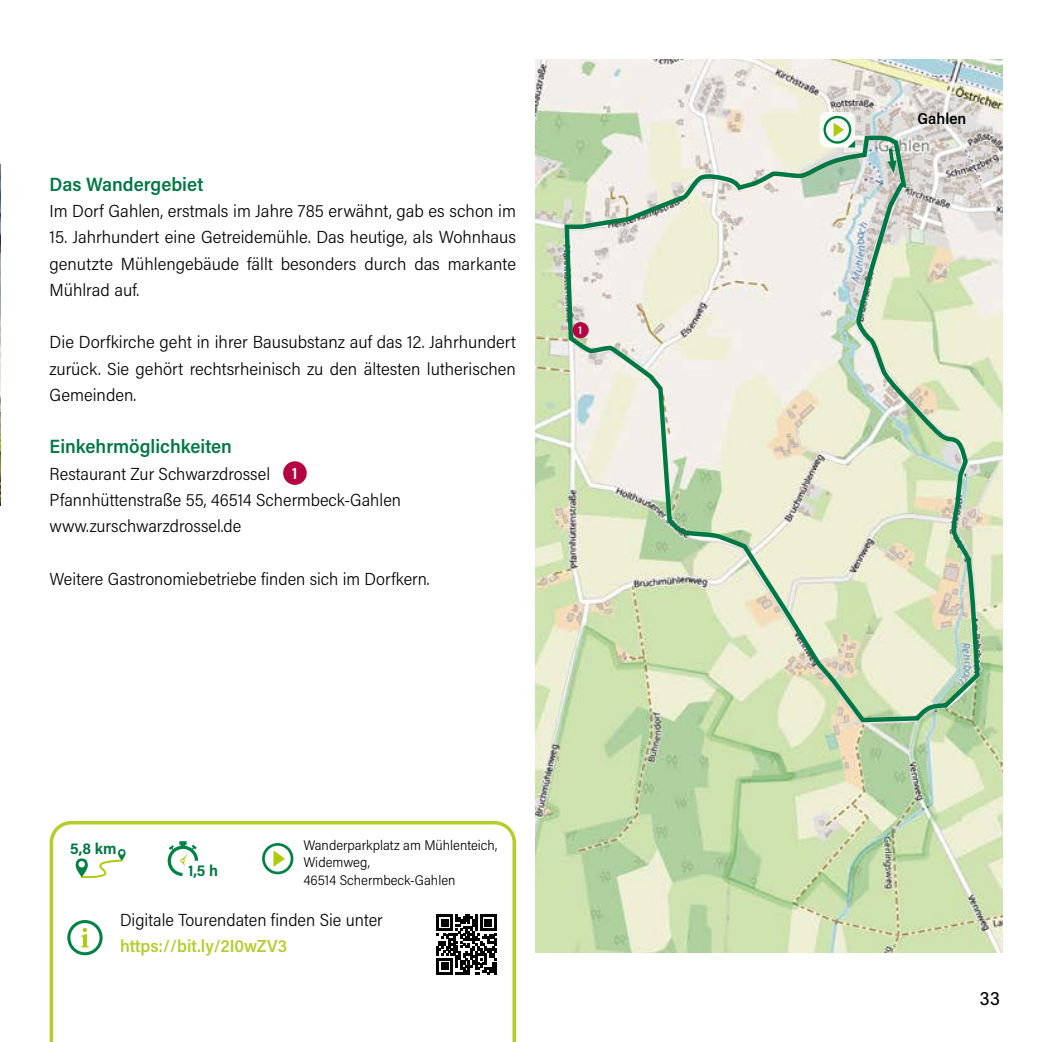
<style>
.page{position:relative;width:1042px;height:1042px;background:#fff}
.page>*{position:absolute;margin:0;border:0;box-sizing:border-box;transform-origin:0 0}
.Wandergebiet_Einkehr{font:600 19.25px "Acumin Pro Semi Cond";color:#007844}
.t1{font:500 19.25px "Acumin Pro Semi Cond";color:#000}
.Fließtext_RFB{font:300 17.5px/26.2px "Acumin Pro Semi Cond";color:#000;text-align:justify}
.Öffnungszeiten{font:300 17.5px "Acumin Pro Semi Cond";color:#000}
.Web_Adresse_RFB{font:300 17.5px "Acumin Pro Semi Cond";color:#000}
.Web_Adresse_RFB-2{font:600 17.5px "Acumin Pro Semi Cond";color:#b4cd29}
.Fließtext_RFB-2{font:600 16.62px "Acumin Pro Semi Cond";color:#fff}
.t2{font:700 15.75px "Acumin Pro Semi Cond";color:#007844}
.Fließtext_RFB-3{font:600 15.75px "Acumin Pro Semi Cond";color:#000}
.t3{font:300 14px/17.5px "Acumin Pro Semi Cond";color:#000}
.Fließtext_RFB-4{font:600 11.38px "Acumin Pro Semi Cond";color:#fff}
</style>
<div class="page">
<img style="left:536px;top:60px;width:466px;height:892px">
<svg style="left:562px;top:94px;width:420px;height:630px;background:#dae1ca"></svg>
<img style="left:0;top:165px;width:1px;height:341px">
<div style="left:283px;top:461px;width:24px;height:24px;background:#b40542;border-radius:50%"></div>
<svg style="left:50px;top:821px;width:466px;height:221px"></svg>
<svg style="left:168px;top:841px;width:30px;height:35px"></svg>
<svg style="left:261px;top:843px;width:34px;height:31px"></svg>
<svg style="left:68px;top:918px;width:34px;height:39px"></svg>
<svg style="left:75px;top:849px;width:51px;height:29px"></svg>
<svg style="left:436px;top:914px;width:61px;height:61px"></svg>
<svg style="left:819px;top:112px;width:36px;height:35px"></svg>
<svg style="left:886px;top:145px;width:10px;height:28px"></svg>
<div style="left:572px;top:322px;width:17px;height:16px;background:#b40542;border-radius:50%"></div>
<p class="Wandergebiet_Einkehr" style="left:50px;top:171px;width:155px">Das Wandergebiet</p>
<p class="Fließtext_RFB" style="left:50px;top:197px;width:468px">Im Dorf Gahlen, erstmals im Jahre 785 erwähnt, gab es schon im</p>
<p class="Fließtext_RFB" style="left:50px;top:223px;width:468px">15. Jahrhundert eine Getreidemühle. Das heutige, als Wohnhaus genutzte Mühlengebäude fällt besonders durch das markante Mühlrad auf.</p>
<p class="Fließtext_RFB" style="left:50px;top:328px;width:468px">Die Dorfkirche geht in ihrer Bausubstanz auf das 12. Jahrhundert zurück. Sie gehört rechtsrheinisch zu den ältesten lutherischen Gemeinden.</p>
<p class="Wandergebiet_Einkehr" style="left:50px;top:433px;width:184px">Einkehrmöglichkeiten</p>
<p class="Öffnungszeiten" style="left:50px;top:461px;width:222px">Restaurant Zur Schwarzdrossel</p>
<p class="Fließtext_RFB-2" style="left:292px;top:462px;width:7px">1</p>
<p class="Öffnungszeiten" style="left:50px;top:488px;width:353px">Pfannhüttenstraße 55, 46514 Schermbeck-Gahlen</p>
<p class="Öffnungszeiten" style="left:50px;top:514px;width:193px">www.zurschwarzdrossel.de</p>
<p class="Öffnungszeiten" style="left:50px;top:566px;width:381px">Weitere Gastronomiebetriebe finden sich im Dorfkern.</p>
<p class="Fließtext_RFB-4" style="left:578px;top:322px;width:5px">1</p>
<p class="t2" style="left:70px;top:838px;width:48px">5,8 km</p>
<p class="t2" style="left:188px;top:860px;width:31px">1,5 h</p>
<p class="t3" style="left:303px;top:836px;width:195px">Wanderparkplatz am Mühlenteich,</p>
<p class="t3" style="left:303px;top:853px;width:154px">Widemweg,<br>46514 Schermbeck-Gahlen</p>
<p class="Web_Adresse_RFB" style="left:120px;top:908px;width:264px">Digitale Tourendaten finden Sie unter</p>
<p class="Web_Adresse_RFB-2" style="left:120px;top:934px;width:169px">https://bit.ly/2I0wZV3</p>
<p class="Fließtext_RFB-3" style="left:917px;top:107px;width:50px">Gahlen</p>
<p class="t1" style="left:980px;top:984px;width:21px">33</p>
</div>
